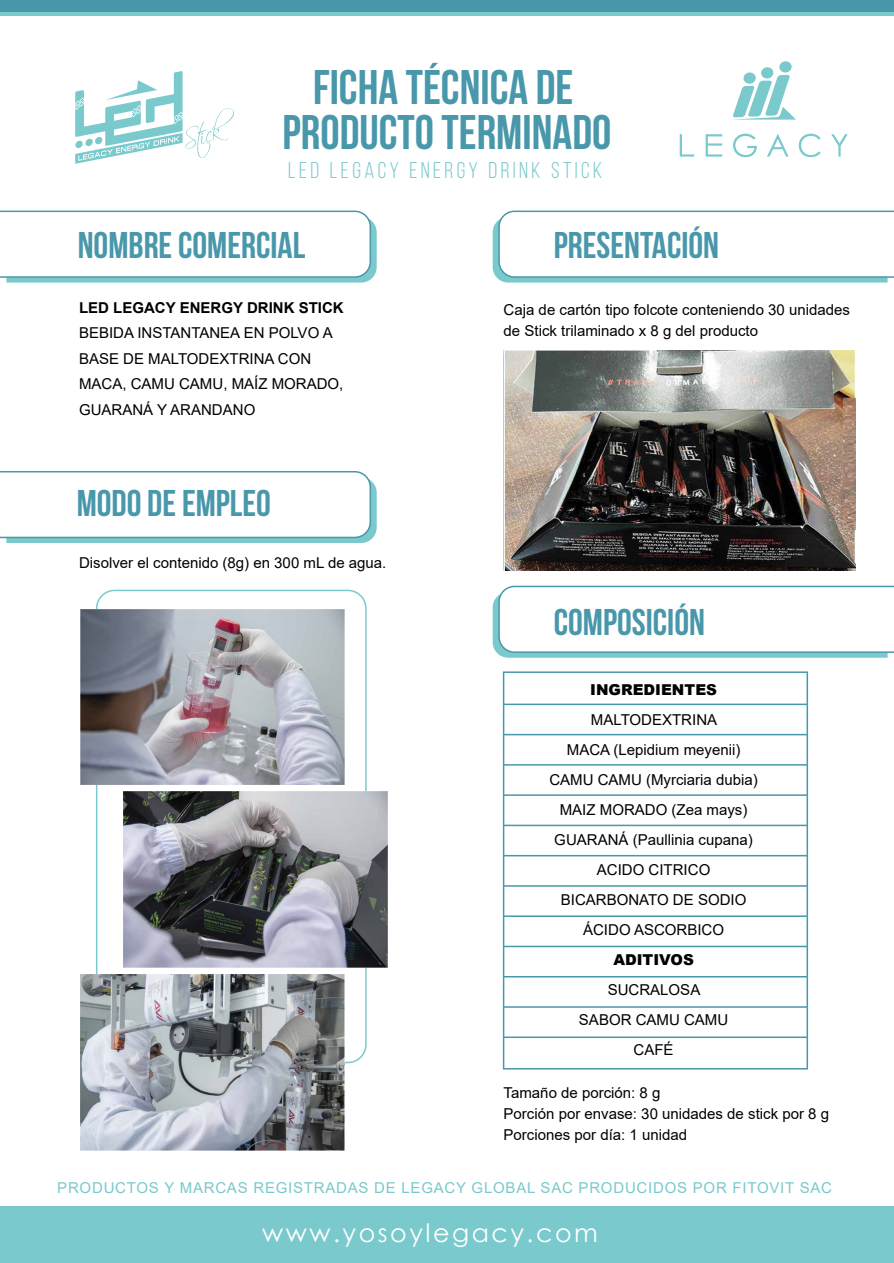
<style>
.page{position:relative;width:894px;height:1263px;background:#fff}
.page>*{position:absolute;margin:0;border:0;box-sizing:border-box;transform-origin:0 0}
.t1{font:48.6px/45px "Bebas Neue";color:#4897aa;text-align:center}
.t2{font:37.2px "Bebas Neue";color:#4897aa}
.t3{font:25.35px "Century Gothic";letter-spacing:.1em;color:#fff}
.t4{font:22.8px "Bebas Neue";letter-spacing:.15em;color:#7ac9cc}
.t5{font:15px/30px "Arial";color:#000}
.t6{font:15px "Arial";letter-spacing:.05em;color:#7ac9cc}
.t7{font:700 15px "Arial";color:#000}
.t8{font:900 15px "Arial";color:#000}
</style>
<div class="page">
<div style="left:0;top:1206px;width:893px;height:57px;background:#7ac9cc"></div>
<div style="left:502px;top:671px;width:305px;height:398px;background:#fff;border:2px solid #4897aa"></div>
<hr style="left:503px;top:703px;width:304px;height:2px;background:#4897aa">
<hr style="left:503px;top:734px;width:304px;height:1px;background:#4897aa">
<hr style="left:503px;top:764px;width:304px;height:1px;background:#4897aa">
<hr style="left:503px;top:794px;width:304px;height:2px;background:#4897aa">
<hr style="left:503px;top:824px;width:304px;height:2px;background:#4897aa">
<hr style="left:503px;top:855px;width:304px;height:1px;background:#4897aa">
<hr style="left:503px;top:885px;width:304px;height:1px;background:#4897aa">
<hr style="left:503px;top:915px;width:304px;height:2px;background:#4897aa">
<hr style="left:503px;top:946px;width:304px;height:1px;background:#4897aa">
<hr style="left:503px;top:976px;width:304px;height:1px;background:#4897aa">
<hr style="left:503px;top:1006px;width:304px;height:2px;background:#4897aa">
<hr style="left:503px;top:1036px;width:304px;height:2px;background:#4897aa">
<svg style="left:0;top:210px;width:376px;height:73px"></svg>
<svg style="left:492px;top:210px;width:401px;height:73px"></svg>
<svg style="left:492px;top:585px;width:401px;height:73px"></svg>
<div style="left:0;top:0;width:893px;height:12px;background:#4897aa"></div>
<hr style="left:0;top:12px;width:893px;height:4px;background:#7ac9cc">
<img style="left:503px;top:350px;width:352px;height:220px">
<svg style="left:733px;top:61px;width:62px;height:59px"></svg>
<svg style="left:679px;top:134px;width:15px;height:23px"></svg>
<svg style="left:705px;top:134px;width:17px;height:23px"></svg>
<svg style="left:733px;top:134px;width:23px;height:23px"></svg>
<svg style="left:767px;top:134px;width:21px;height:23px"></svg>
<svg style="left:798px;top:134px;width:22px;height:23px"></svg>
<svg style="left:831px;top:134px;width:16px;height:23px"></svg>
<svg style="left:75px;top:71px;width:159px;height:93px"></svg>
<svg style="left:0;top:471px;width:376px;height:72px"></svg>
<img style="left:80px;top:609px;width:264px;height:176px">
<img style="left:80px;top:974px;width:264px;height:176px">
<img style="left:124px;top:791px;width:263px;height:177px">
<h1 class="t1" style="left:282px;top:64px;width:330px">FICHA TÉCNICA DE<br>PRODUCTO TERMINADO</h1>
<h3 class="t4" style="left:288px;top:158px;width:316px">LED LEGACY ENERGY DRiNK STICK</h3>
<h2 class="t2" style="left:78px;top:225px;width:229px">NOMBRE COMERCIAL</h2>
<h2 class="t2" style="left:553px;top:225px;width:167px">PRESENTACIÓN</h2>
<p class="t7" style="left:79px;top:297px;width:266px">LED LEGACY ENERGY DRINK STICK</p>
<p class="t5" style="left:79px;top:320px;width:266px;line-height:25.5px">BEBIDA INSTANTANEA EN POLVO A<br>BASE DE MALTODEXTRINA CON<br>MACA, CAMU CAMU, MAÍZ MORADO,<br>GUARANÁ Y ARANDANO</p>
<h2 class="t2" style="left:77px;top:482px;width:196px">MODO DE EMPLEO</h2>
<p class="t5" style="left:79px;top:548px;width:309px">Disolver el contenido (8g) en 300 mL de agua.</p>
<p class="t5" style="left:503px;top:299px;width:348px;line-height:21px">Caja de cartón tipo folcote conteniendo 30 unidades de Stick trilaminado x 8 g del producto</p>
<h2 class="t2" style="left:553px;top:601px;width:153px">COMPOSICIÓN</h2>
<p class="t8" style="left:590px;top:679px;width:128px">INGREDIENTES</p>
<p class="t5" style="left:549px;top:704px;width:210px;text-align:center">MALTODEXTRINA<br>MACA (Lepidium meyenii)<br>CAMU CAMU (Myrciaria dubia)<br>MAIZ MORADO (Zea mays)<br>GUARANÁ (Paullinia cupana)<br>ACIDO CITRICO<br>BICARBONATO DE SODIO<br>ÁCIDO ASCORBICO</p>
<p class="t8" style="left:613px;top:949px;width:82px">ADITIVOS</p>
<p class="t5" style="left:578px;top:974px;width:151px;text-align:center">SUCRALOSA<br>SABOR CAMU CAMU<br>CAFÉ</p>
<p class="t5" style="left:503px;top:1082px;width:327px;line-height:21px">Tamaño de porción: 8 g<br>Porción por envase: 30 unidades de stick por 8 g<br>Porciones por día: 1 unidad</p>
<p class="t6" style="left:57px;top:1177px;width:776px">PRODUCTOS Y MARCAS REGISTRADAS DE LEGACY GLOBAL SAC PRODUCIDOS POR FITOVIT SAC</p>
<h3 class="t3" style="left:262px;top:1214px;width:337px">www.yosoylegacy.com</h3>
</div>
